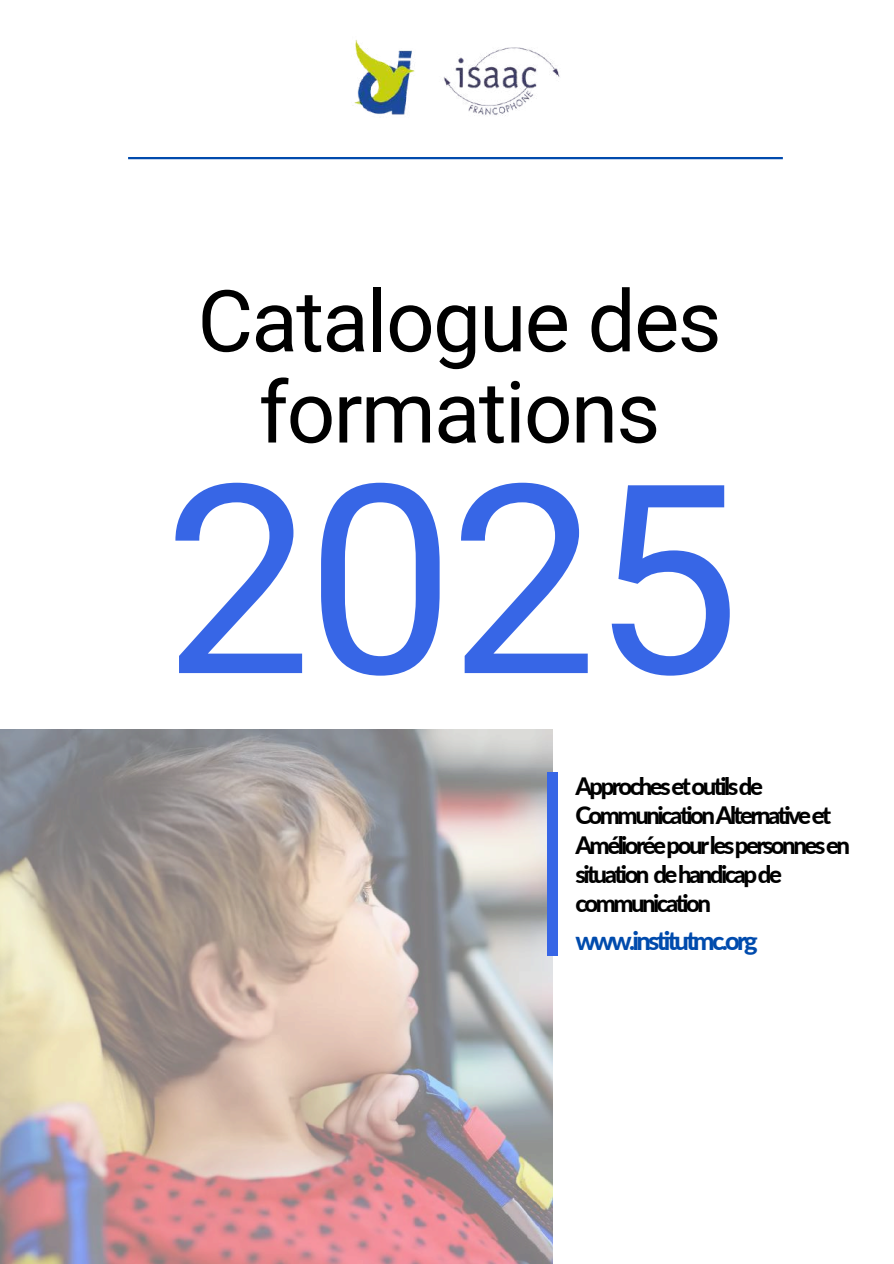
<style>
.page{position:relative;width:894px;height:1264px;background:#fff}
.page>*{position:absolute;margin:0;border:0;box-sizing:border-box;transform-origin:0 0}
.t1{font:264px "Roboto";color:#3766e6}
.t2{font:85.5px/91.2px "Roboto";letter-spacing:-.02em;color:#000;text-align:center}
.t3{font:800 25.5px "Lato";letter-spacing:-.105em;color:#004bad}
.t4{font:800 24px/29.2px "Lato";letter-spacing:-.105em;color:#000}
</style>
<div class="page">
<img style="left:0;top:729px;width:552px;height:534px">
<div style="left:546px;top:772px;width:11px;height:184px;background:#3766e6"></div>
<img style="left:354px;top:39px;width:61px;height:76px">
<img style="left:443px;top:47px;width:117px;height:69px">
<hr style="left:128px;top:157px;width:654px;height:2px;background:#004aad">
<h2 class="t2" style="left:197px;top:276px;width:525px">Catalogue des formations</h2>
<h1 class="t1" style="left:163px;top:428px;width:578px">2025</h1>
<p class="t4" style="left:575px;top:771px;width:276px">Approchesetoutilsde<br>CommunicationAlternativeet<br>Amélioréepourlespersonnesen situation dehandicapde communication</p>
<p class="t3" style="left:575px;top:924px;width:184px">www.institutmc.org</p>
</div>
